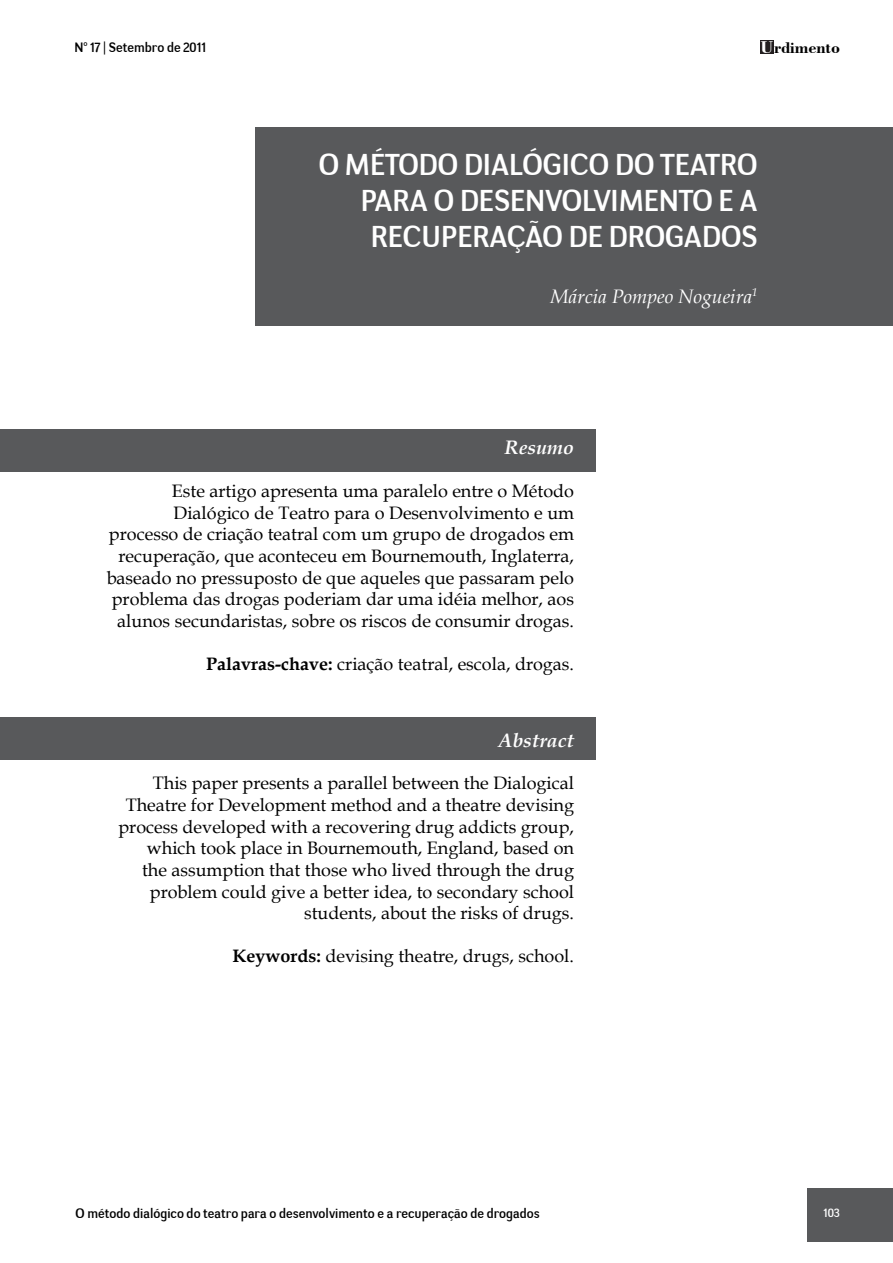
<style>
.page{position:relative;width:893px;height:1263px;background:#fff}
.page>*{position:absolute;margin:0;border:0;box-sizing:border-box;transform-origin:0 0}
.t1{font:30px/36px "Negotiate Free";color:#fff;text-align:right}
.t2{font:italic 19.5px "Book Antiqua";color:#fff}
.t3{font:italic 700 19.5px "Book Antiqua";color:#fff}
.t4{font:18px/21.6px "Book Antiqua";color:#000;text-align:right}
.t5{font:700 16.5px "Bodoni BT";color:#000}
.t6{font:13.5px "Negotiate Free";color:#000}
.t7{font:12px "Negotiate Free";color:#fff}
.s1{font-size:18px;color:#fff}
.s2{font-weight:700}
</style>
<div class="page">
<div style="left:808px;top:1188px;width:85px;height:53px;background:#58595b"></div>
<div style="left:760px;top:40px;width:13px;height:14px;background:#221e1f"></div>
<div style="left:0;top:717px;width:595px;height:43px;background:#58595b"></div>
<div style="left:0;top:429px;width:595px;height:43px;background:#58595b"></div>
<div style="left:255px;top:128px;width:638px;height:198px;background:#58595b"></div>
<p class="t6" style="left:74px;top:39px;width:133px">N° 17 | Setembro de 2011</p>
<p class="t5" style="left:760px;top:37px;width:81px"><span class="s1">U</span>rdimento</p>
<h1 class="t1" style="left:319px;top:147px;width:440px">O MÉTODO DIALÓGICO DO TEATRO<br>PARA O DESENVOLVIMENTO E A<br>RECUPERAÇÃO DE DROGADOS</h1>
<p class="t2" style="left:550px;top:285px;width:209px">Márcia Pompeo Nogueira<sup>1</sup></p>
<p class="t3" style="left:505px;top:436px;width:71px">Resumo</p>
<p class="t4" style="left:107px;top:481px;width:469px">Este artigo apresenta uma paralelo entre o Método Dialógico de Teatro para o Desenvolvimento e um processo de criação teatral com um grupo de drogados em recuperação, que aconteceu em Bournemouth, Inglaterra, baseado no pressuposto de que aqueles que passaram pelo problema das drogas poderiam dar uma idéia melhor, aos alunos secundaristas, sobre os riscos de consumir drogas.</p>
<p class="t4" style="left:206px;top:653px;width:369px"><span class="s2">Palavras-chave:</span> criação teatral, escola, drogas.</p>
<p class="t3" style="left:499px;top:729px;width:77px">Abstract</p>
<p class="t4" style="left:118px;top:773px;width:457px">This paper presents a parallel between the Dialogical Theatre for Development method and a theatre devising process developed with a recovering drug addicts group, which took place in Bournemouth, England, based on the assumption that those who lived through the drug problem could give a better idea, to secondary school students, about the risks of drugs.</p>
<p class="t4" style="left:232px;top:946px;width:343px"><span class="s2">Keywords:</span> devising theatre, drugs, school.</p>
<p class="t6" style="left:76px;top:1205px;width:466px">O método dialógico do teatro para o desenvolvimento e a recuperação de drogados</p>
<p class="t7" style="left:824px;top:1205px;width:18px">103</p>
</div>
